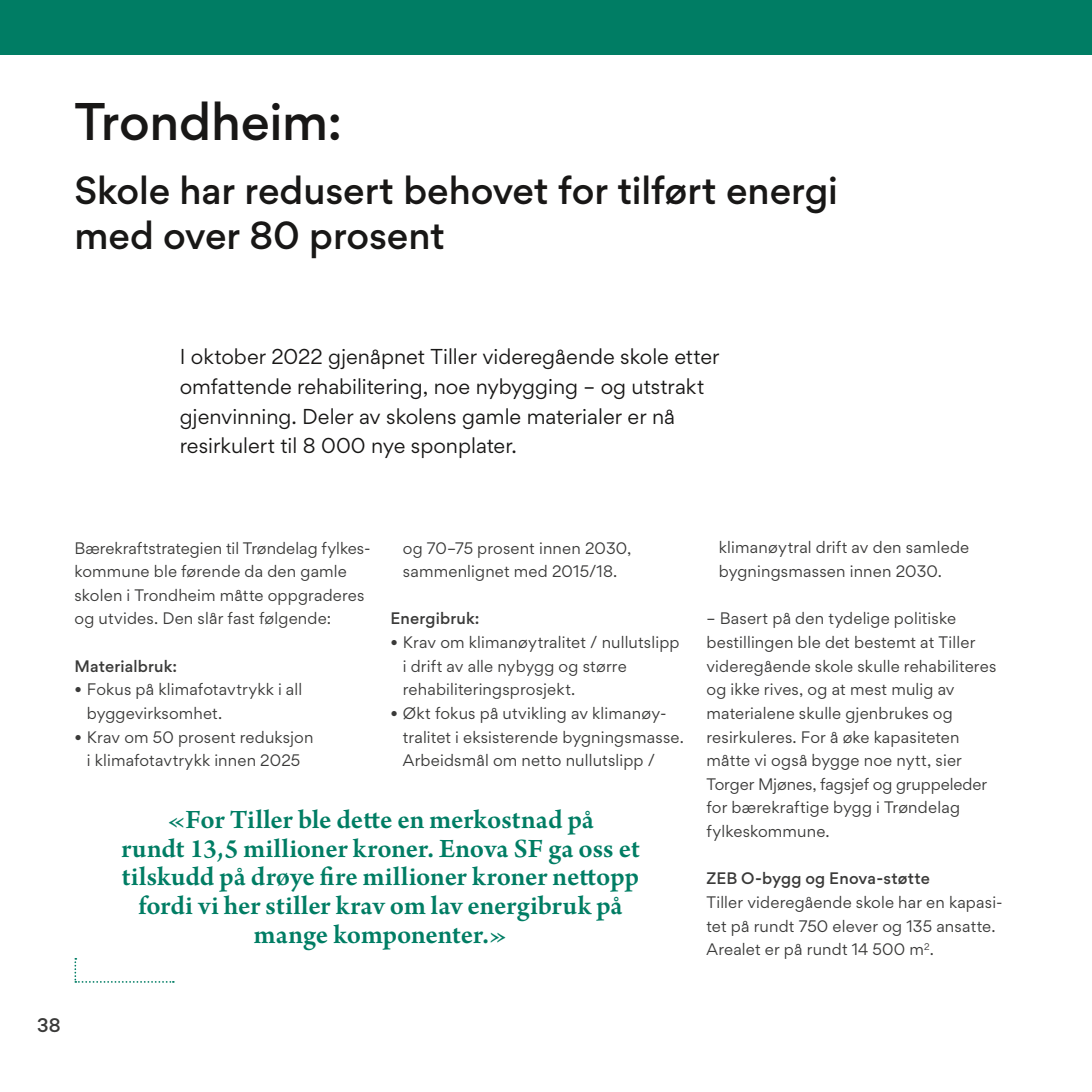
<style>
.page{position:relative;width:1092px;height:1092px;background:#fff}
.page>*{position:absolute;margin:0;border:0;box-sizing:border-box;transform-origin:0 0}
.t1{font:500 47.25px "Gordita";letter-spacing:-.005em;color:#181716}
.t2{font:500 35px/45.5px "Gordita";letter-spacing:-.005em;color:#181716}
.t3{font:600 28px/28.7px "Arno Pro";color:#007d64;text-align:center}
.t4{font:19.25px/29.6px "Gordita";color:#181716}
.t5{font:500 17.5px "Gordita";color:#3a3a39}
.t6{font:14.88px/23.6px "Gordita";letter-spacing:.01em;color:#3a3a39}
.t7{font:500 14.88px "Gordita";letter-spacing:.01em;color:#3a3a39}
</style>
<div class="page">
<div style="left:0;top:0;width:1091px;height:55px;background:#007d64"></div>
<svg style="left:74px;top:958px;width:100px;height:24px"></svg>
<h1 class="t1" style="left:74px;top:86px;width:269px">Trondheim:</h1>
<h2 class="t2" style="left:74px;top:167px;width:765px">Skole har redusert behovet for tilført energi med over 80 prosent</h2>
<p class="t4" style="left:180px;top:342px;width:541px">I oktober 2022 gjenåpnet Tiller videregående skole etter omfattende rehabilitering, noe nybygging – og utstrakt gjenvinning. Deler av skolens gamle materialer er nå resirkulert til 8 000 nye sponplater.</p>
<p class="t6" style="left:74px;top:535px;width:297px">Bærekraftstrategien til Trøndelag fylkes&shy;kommune ble førende da den gamle skolen i Trondheim måtte oppgraderes og utvides. Den slår fast følgende:</p>
<p class="t7" style="left:74px;top:655px;width:104px">Materialbruk:</p>
<p class="t6" style="left:87px;top:677px;width:217px;text-indent:-12px">• Fokus på klimafotavtrykk i all byggevirksomhet.</p>
<p class="t6" style="left:74px;top:724px;width:240px;text-align:center">• Krav om 50 prosent reduksjon i klimafotavtrykk innen 2025</p>
<p class="t6" style="left:403px;top:535px;width:230px">og 70–75 prosent innen 2030, sammenlignet med 2015/18.</p>
<p class="t7" style="left:390px;top:607px;width:91px">Energibruk:</p>
<p class="t6" style="left:403px;top:630px;width:278px;text-indent:-12px">• Krav om klimanøytralitet / nullutslipp i drift av alle nybygg og større rehabiliteringsprosjekt.</p>
<p class="t6" style="left:403px;top:701px;width:282px;text-indent:-12px">• Økt fokus på utvikling av klimanøy&shy;tralitet i eksisterende bygningsmasse.<br>Arbeidsmål om netto nullutslipp /</p>
<h3 class="t3" style="left:121px;top:806px;width:520px">«For Tiller ble dette en merkostnad på<br>rundt 13,5 millioner kroner. Enova SF ga oss et tilskudd på drøye fire millioner kroner nettopp fordi vi her stiller krav om lav energibruk på mange komponenter.»</h3>
<p class="t5" style="left:37px;top:1012px;width:25px">38</p>
<p class="t6" style="left:718px;top:535px;width:252px">klimanøytral drift av den samlede bygningsmassen innen 2030.</p>
<p class="t6" style="left:706px;top:606px;width:291px">– Basert på den tydelige politiske bestillingen ble det bestemt at Tiller videregående skole skulle rehabiliteres og ikke rives, og at mest mulig av materialene skulle gjenbrukes og resirkuleres. For å øke kapasiteten måtte vi også bygge noe nytt, sier Torger Mjønes, fagsjef og gruppeleder for bærekraftige bygg i Trøndelag fylkeskommune.</p>
<p class="t7" style="left:706px;top:867px;width:225px">ZEB O-bygg og Enova-støtte</p>
<p class="t6" style="left:706px;top:890px;width:297px">Tiller videregående skole har en kapasi&shy;tet på rundt 750 elever og 135 ansatte.<br>Arealet er på rundt 14 500 m<sup>2</sup>.</p>
</div>
